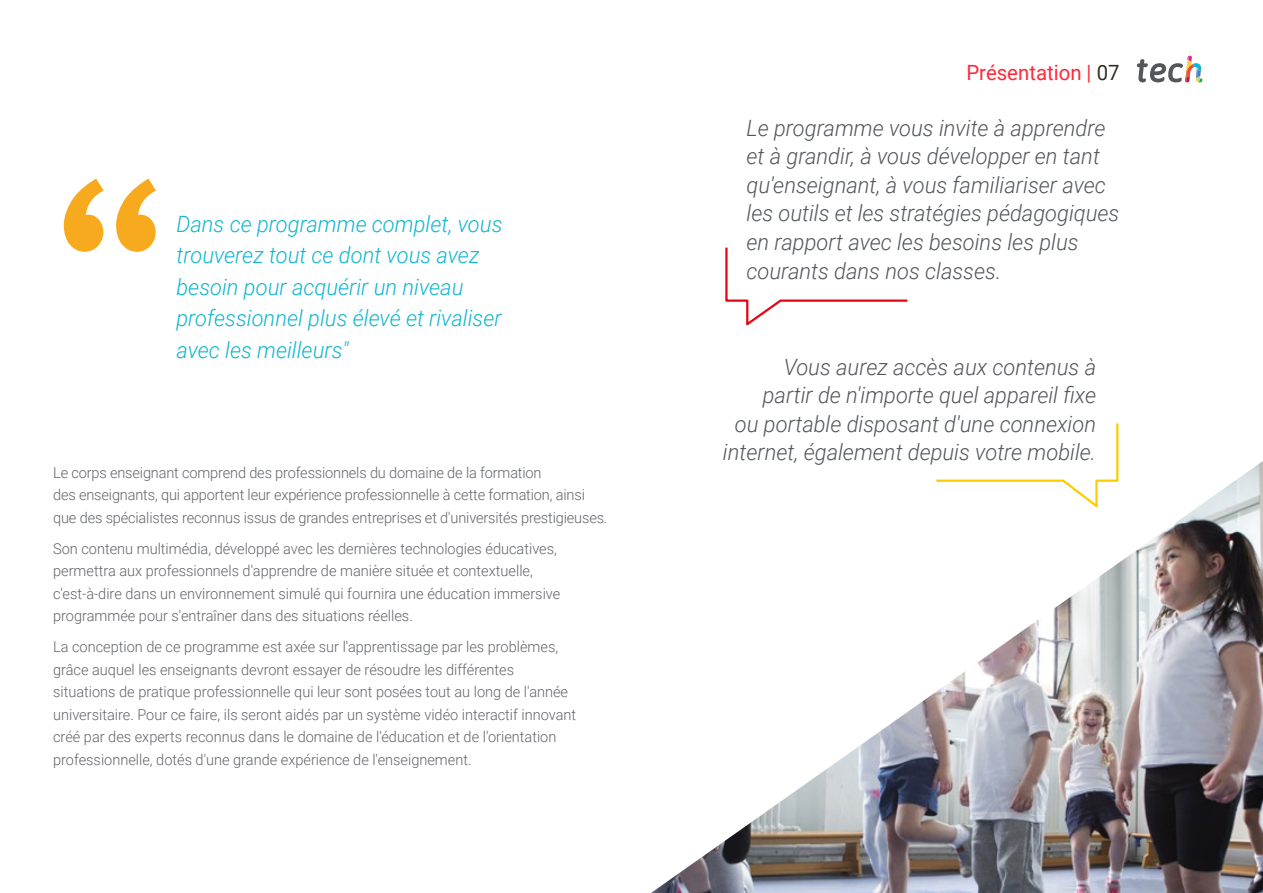
<style>
.page{position:relative;width:1263px;height:893px;background:#fff}
.page>*{position:absolute;margin:0;border:0;box-sizing:border-box;transform-origin:0 0}
.t1{font:italic 300 22.5px/28.5px "Roboto";color:#52555b;text-align:right}
.t2{font:italic 300 22.5px/31.5px "Roboto";color:#0fb6cf}
.t3{font:21px "Roboto";color:#ff293a}
.t4{font:300 15px/22.5px "Roboto";color:#61646a}
.s1{color:#312e20}
</style>
<div class="page">
<svg style="left:64px;top:179px;width:92px;height:73px"></svg>
<img style="left:651px;top:461px;width:612px;height:432px">
<svg style="left:934px;top:423px;width:185px;height:88px"></svg>
<svg style="left:725px;top:247px;width:183px;height:79px"></svg>
<svg style="left:1137px;top:56px;width:65px;height:27px"></svg>
<h1 class="t2" style="left:176px;top:207px;width:327px">Dans ce programme complet, vous trouverez tout ce dont vous avez besoin pour acquérir un niveau professionnel plus élevé et rivaliser avec les meilleurs"</h1>
<p class="t4" style="left:53px;top:461px;width:556px">Le corps enseignant comprend des professionnels du domaine de la formation<br>des enseignants, qui apportent leur expérience professionnelle à cette formation, ainsi que des spécialistes reconnus issus de grandes entreprises et d'universités prestigieuses.</p>
<p class="t4" style="left:53px;top:537px;width:509px">Son contenu multimédia, développé avec les dernières technologies éducatives, permettra aux professionnels d'apprendre de manière située et contextuelle, c'est-à-dire dans un environnement simulé qui fournira une éducation immersive programmée pour s'entraîner dans des situations réelles.</p>
<p class="t4" style="left:53px;top:635px;width:525px">La conception de ce programme est axée sur l'apprentissage par les problèmes, grâce auquel les enseignants devront essayer de résoudre les différentes situations de pratique professionnelle qui leur sont posées tout au long de l'année universitaire. Pour ce faire, ils seront aidés par un système vidéo interactif innovant créé par des experts reconnus dans le domaine de l'éducation et de l'orientation professionnelle, dotés d'une grande expérience de l'enseignement.</p>
<h2 class="t3" style="left:966px;top:57px;width:155px">Présentation | <span class="s1">07</span></h2>
<h1 class="t1" style="left:746px;top:113px;width:374px;text-align:left">Le programme vous invite à apprendre et à grandir, à vous développer en tant qu'enseignant, à vous familiariser avec les outils et les stratégies pédagogiques en rapport avec les besoins les plus courants dans nos classes.</h1>
<h1 class="t1" style="left:723px;top:351px;width:375px">Vous aurez accès aux contenus à<br>partir de n'importe quel appareil fixe<br>ou portable disposant d'une connexion internet, également depuis votre mobile.</h1>
</div>
